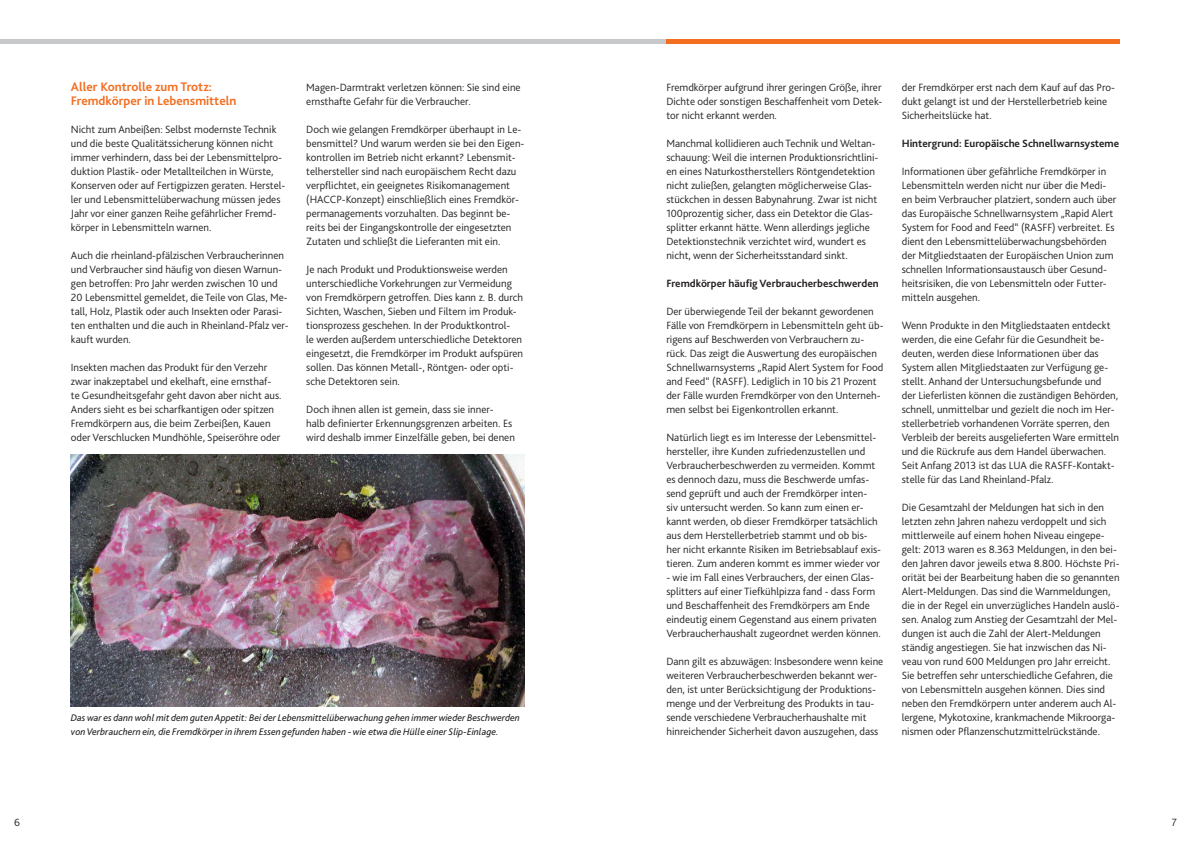
<style>
.page{position:relative;width:1191px;height:842px;background:#fff}
.page>*{position:absolute;margin:0;border:0;box-sizing:border-box;transform-origin:0 0}
.t1{font:700 13px/14px "Bliss 2";color:#f36e21}
.t2{font:300 11px/14px "Bliss 2";color:#231f20}
.t3{font:700 11px "Bliss 2";color:#231f20}
.t4{font:italic 10px/14px "Bliss 2";color:#231f20}
</style>
<div class="page">
<img style="left:71px;top:455px;width:453px;height:252px">
<hr style="left:0;top:40px;width:666px;height:4px;background:#c7c8ca">
<hr style="left:666px;top:40px;width:454px;height:4px;background:#f36e21">
<p class="t1" style="left:71px;top:79px;width:167px">Aller Kontrolle zum Trotz:<br>Fremdkörper in Lebensmitteln</p>
<p class="t2" style="left:71px;top:122px;width:216px">Nicht zum Anbeißen: Selbst modernste Technik und die beste Qualitätssicherung können nicht immer verhindern, dass bei der Lebensmittelpro&shy;duktion Plastik- oder Metallteilchen in Würste, Konserven oder auf Fertigpizzen geraten. Herstel&shy;ler und Lebensmittelüberwachung müssen jedes Jahr vor einer ganzen Reihe gefährlicher Fremd&shy;körper in Lebensmitteln warnen.</p>
<p class="t2" style="left:71px;top:248px;width:219px">Auch die rheinland-pfälzischen Verbraucherinnen und Verbraucher sind häufig von diesen Warnun&shy;gen betroffen: Pro Jahr werden zwischen 10 und 20 Lebensmittel gemeldet, die Teile von Glas, Me&shy;tall, Holz, Plastik oder auch Insekten oder Parasi&shy;ten enthalten und die auch in Rheinland-Pfalz ver&shy;kauft wurden.</p>
<p class="t2" style="left:71px;top:360px;width:212px">Insekten machen das Produkt für den Verzehr zwar inakzeptabel und ekelhaft, eine ernsthaf&shy;te Gesundheitsgefahr geht davon aber nicht aus.<br>Anders sieht es bei scharfkantigen oder spitzen Fremdkörpern aus, die beim Zerbeißen, Kauen oder Verschlucken Mundhöhle, Speiseröhre oder</p>
<p class="t2" style="left:306px;top:80px;width:216px">Magen-Darmtrakt verletzen können: Sie sind eine ernsthafte Gefahr für die Verbraucher.</p>
<p class="t2" style="left:306px;top:122px;width:220px">Doch wie gelangen Fremdkörper überhaupt in Le&shy;bensmittel? Und warum werden sie bei den Eigen&shy;kontrollen im Betrieb nicht erkannt? Lebensmit&shy;telhersteller sind nach europäischem Recht dazu verpflichtet, ein geeignetes Risikomanagement (HACCP-Konzept) einschließlich eines Fremdkör&shy;permanagements vorzuhalten. Das beginnt be&shy;reits bei der Eingangskontrolle der eingesetzten Zutaten und schließt die Lieferanten mit ein.</p>
<p class="t2" style="left:306px;top:262px;width:218px">Je nach Produkt und Produktionsweise werden unterschiedliche Vorkehrungen zur Vermeidung von Fremdkörpern getroffen. Dies kann z. B. durch Sichten, Waschen, Sieben und Filtern im Produk&shy;tionsprozess geschehen. In der Produktkontrol-<br>le werden außerdem unterschiedliche Detektoren eingesetzt, die Fremdkörper im Produkt aufspüren sollen. Das können Metall-, Röntgen- oder opti&shy;sche Detektoren sein.</p>
<p class="t2" style="left:306px;top:402px;width:210px">Doch ihnen allen ist gemein, dass sie inner&shy;halb definierter Erkennungsgrenzen arbeiten. Es wird deshalb immer Einzelfälle geben, bei denen</p>
<p class="t4" style="left:71px;top:710px;width:450px">Das war es dann wohl mit dem guten Appetit: Bei der Lebensmittelüberwachung gehen immer wieder Beschwerden von Verbrauchern ein, die Fremdkörper in ihrem Essen gefunden haben - wie etwa die Hülle einer Slip-Einlage.</p>
<p class="t2" style="left:666px;top:80px;width:217px;text-align:justify">Fremdkörper aufgrund ihrer geringen Größe, ihrer Dichte oder sonstigen Beschaffenheit vom Detek&shy;tor nicht erkannt werden.</p>
<p class="t2" style="left:666px;top:136px;width:214px">Manchmal kollidieren auch Technik und Weltan&shy;schauung: Weil die internen Produktionsrichtlini&shy;en eines Naturkostherstellers Röntgendetektion nicht zuließen, gelangten möglicherweise Glas&shy;stückchen in dessen Babynahrung. Zwar ist nicht 100prozentig sicher, dass ein Detektor die Glas&shy;splitter erkannt hätte. Wenn allerdings jegliche Detektionstechnik verzichtet wird, wundert es nicht, wenn der Sicherheitsstandard sinkt.</p>
<p class="t3" style="left:666px;top:276px;width:214px">Fremdkörper häufig Verbraucherbeschwerden</p>
<p class="t2" style="left:666px;top:304px;width:219px">Der überwiegende Teil der bekannt gewordenen Fälle von Fremdkörpern in Lebensmitteln geht üb&shy;rigens auf Beschwerden von Verbrauchern zu&shy;rück. Das zeigt die Auswertung des europäischen Schnellwarnsystems „Rapid Alert System for Food and Feed“ (RASFF). Lediglich in 10 bis 21 Prozent der Fälle wurden Fremdkörper von den Unterneh&shy;men selbst bei Eigenkontrollen erkannt.</p>
<p class="t2" style="left:666px;top:430px;width:216px">Natürlich liegt es im Interesse der Lebensmittel&shy;hersteller, ihre Kunden zufriedenzustellen und Verbraucherbeschwerden zu vermeiden. Kommt es dennoch dazu, muss die Beschwerde umfas&shy;send geprüft und auch der Fremdkörper inten&shy;siv untersucht werden. So kann zum einen er&shy;kannt werden, ob dieser Fremdkörper tatsächlich aus dem Herstellerbetrieb stammt und ob bis&shy;her nicht erkannte Risiken im Betriebsablauf exis&shy;tieren. Zum anderen kommt es immer wieder vor</p>
<p class="t2" style="left:666px;top:570px;width:216px">- wie im Fall eines Verbrauchers, der einen Glas&shy;splitters auf einer Tiefkühlpizza fand - dass Form und Beschaffenheit des Fremdkörpers am Ende eindeutig einem Gegenstand aus einem privaten Verbraucherhaushalt zugeordnet werden können.</p>
<p class="t2" style="left:666px;top:654px;width:218px">Dann gilt es abzuwägen: Insbesondere wenn keine weiteren Verbraucherbeschwerden bekannt wer&shy;den, ist unter Berücksichtigung der Produktions&shy;menge und der Verbreitung des Produkts in tau&shy;sende verschiedene Verbraucherhaushalte mit hinreichender Sicherheit davon auszugehen, dass</p>
<p class="t2" style="left:901px;top:80px;width:215px">der Fremdkörper erst nach dem Kauf auf das Pro&shy;dukt gelangt ist und der Herstellerbetrieb keine<br>Sicherheitslücke hat.</p>
<p class="t3" style="left:901px;top:136px;width:219px">Hintergrund: Europäische Schnellwarnsysteme</p>
<p class="t2" style="left:901px;top:164px;width:216px">Informationen über gefährliche Fremdkörper in Lebensmitteln werden nicht nur über die Medi&shy;en beim Verbraucher platziert, sondern auch über das Europäische Schnellwarnsystem „Rapid Alert System for Food and Feed“ (RASFF) verbreitet. Es dient den Lebensmittelüberwachungsbehörden der Mitgliedstaaten der Europäischen Union zum schnellen Informationsaustausch über Gesund&shy;heitsrisiken, die von Lebensmitteln oder Futter&shy;mitteln ausgehen.</p>
<p class="t2" style="left:901px;top:318px;width:219px">Wenn Produkte in den Mitgliedstaaten entdeckt werden, die eine Gefahr für die Gesundheit be&shy;deuten, werden diese Informationen über das System allen Mitgliedstaaten zur Verfügung ge&shy;stellt. Anhand der Untersuchungsbefunde und<br>der Lieferlisten können die zuständigen Behörden, schnell, unmittelbar und gezielt die noch im Her&shy;stellerbetrieb vorhandenen Vorräte sperren, den Verbleib der bereits ausgelieferten Ware ermitteln und die Rückrufe aus dem Handel überwachen.<br>Seit Anfang 2013 ist das LUA die RASFF-Kontakt&shy;stelle für das Land Rheinland-Pfalz.</p>
<p class="t2" style="left:901px;top:500px;width:219px">Die Gesamtzahl der Meldungen hat sich in den letzten zehn Jahren nahezu verdoppelt und sich mittlerweile auf einem hohen Niveau eingepe&shy;gelt: 2013 waren es 8.363 Meldungen, in den bei&shy;den Jahren davor jeweils etwa 8.800. Höchste Pri&shy;orität bei der Bearbeitung haben die so genannten Alert-Meldungen. Das sind die Warnmeldungen, die in der Regel ein unverzügliches Handeln auslö&shy;sen. Analog zum Anstieg der Gesamtzahl der Mel&shy;dungen ist auch die Zahl der Alert-Meldungen ständig angestiegen. Sie hat inzwischen das Ni&shy;veau von rund 600 Meldungen pro Jahr erreicht.<br>Sie betreffen sehr unterschiedliche Gefahren, die von Lebensmitteln ausgehen können. Dies sind neben den Fremdkörpern unter anderem auch Al&shy;lergene, Mykotoxine, krankmachende Mikroorga&shy;nismen oder Pflanzenschutzmittelrückstände.</p>
<p class="t2" style="left:14px;top:815px;width:7px">6</p>
<p class="t2" style="left:1171px;top:815px;width:7px">7</p>
</div>
